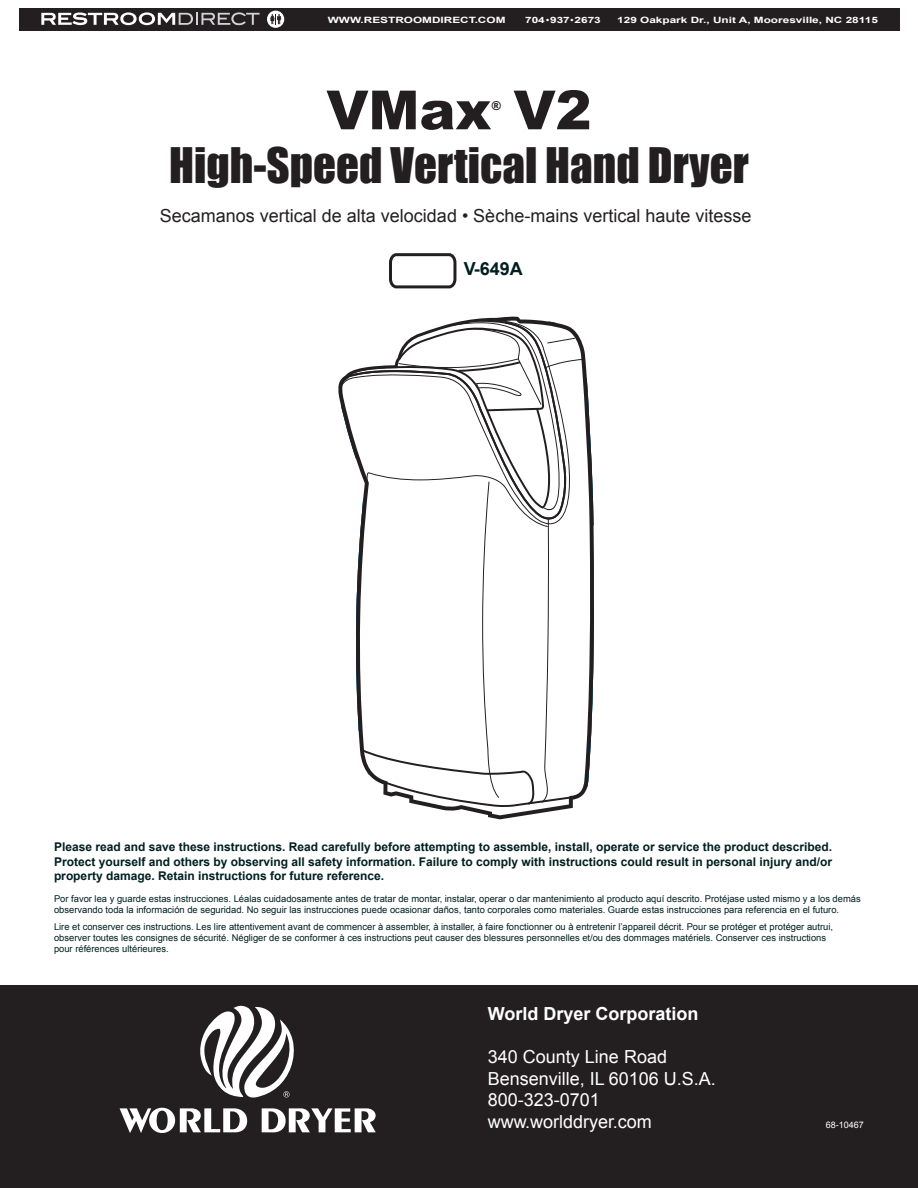
<style>
.page{position:relative;width:918px;height:1188px;background:#fff}
.page>*{position:absolute;margin:0;border:0;box-sizing:border-box;transform-origin:0 0}
.ParaStyle02-Leading{font:900 54px "Arial";color:#231f20}
.ParaStyle01-Leading{font:45px "Impact";color:#231f20}
.ParaStyle01-Leading-2{font:18px "Arial";color:#231f20}
.ParaStyle01-Leading-3{font:18px/21.6px "Arial";color:#fff}
.ParaStyle03-Leading{font:700 18px "Arial";color:#fff}
.ParaStyle03-Leading-2{font:18px "Arial";color:#fff}
.ParaStyle01-Leading-4{font:700 18px "Arial";color:#001f20}
.ParaStyle02-Leading-2{font:900 12.3px "Arial";color:#231f20}
.ParaStyle01-Leading-5{font:700 12px/14.4px "Arial";color:#001f20;text-align:justify}
.ParaStyle01-Leading-6{font:9.3px/11.2px "Arial";color:#001f20}
.ParaStyle01-Leading-7{font:9px "Arial";color:#fff}
.t1{font:700 8.7px "Arial";color:#fff;scale:1.36 1}
</style>
<div class="page">
<svg style="left:338px;top:381px;width:235px;height:438px"></svg>
<svg style="left:340px;top:369px;width:17px;height:156px"></svg>
<div style="left:0;top:986px;width:918px;height:202px;background:#231f20"></div>
<svg style="left:200px;top:1006px;width:94px;height:92px"></svg>
<svg style="left:120px;top:1108px;width:127px;height:25px"></svg>
<svg style="left:262px;top:1108px;width:114px;height:24px"></svg>
<svg style="left:357px;top:253px;width:237px;height:554px"></svg>
<div style="left:19px;top:8px;width:881px;height:23px;background:#231f20"></div>
<svg style="left:41px;top:12px;width:219px;height:13px"></svg>
<svg style="left:267px;top:11px;width:17px;height:17px"></svg>
<svg style="left:270px;top:14px;width:11px;height:10px"></svg>
<p class="t1" style="left:328px;top:13px;width:132px">WWW.RESTROOMDIRECT.COM</p>
<p class="t1" style="left:525px;top:13px;width:57px">704•937•2673</p>
<p class="t1" style="left:617px;top:13px;width:193px">129 Oakpark Dr., Unit A, Mooresville, NC 28115</p>
<p class="ParaStyle02-Leading" style="left:326px;top:71px;width:267px">VMax V2</p>
<p class="ParaStyle02-Leading-2" style="left:491px;top:97px;width:11px">®</p>
<p class="ParaStyle01-Leading" style="left:169px;top:131px;width:581px">High-Speed Vertical Hand Dryer</p>
<p class="ParaStyle01-Leading-2" style="left:160px;top:204px;width:593px">Secamanos vertical de alta velocidad • Sèche-mains vertical haute vitesse</p>
<p class="ParaStyle01-Leading-4" style="left:464px;top:257px;width:61px">V-649A</p>
<p class="ParaStyle01-Leading-5" style="left:54px;top:840px;width:780px">Please read and save these instructions. Read carefully before attempting to assemble, install, operate or service the product described.<br>Protect yourself and others by observing all safety information. Failure to comply with instructions could result in personal injury and/or property damage. Retain instructions for future reference.</p>
<p class="ParaStyle01-Leading-6" style="left:54px;top:893px;width:808px">Por favor lea y guarde estas instrucciones. Léalas cuidadosamente antes de tratar de montar, instalar, operar o dar mantenimiento al producto aquí descrito. Protéjase usted mismo y a los demás observando toda la información de seguridad. No seguir las instrucciones puede ocasionar daños, tanto corporales como materiales. Guarde estas instrucciones para referencia en el futuro.</p>
<p class="ParaStyle01-Leading-6" style="left:54px;top:921px;width:781px">Lire et conserver ces instructions. Les lire attentivement avant de commencer à assembler, à installer, à faire fonctionner ou à entretenir l’appareil décrit. Pour se protéger et protéger autrui, observer toutes les consignes de sécurité. Négliger de se conformer à ces instructions peut causer des blessures personnelles et/ou des dommages matériels. Conserver ces instructions</p>
<p class="ParaStyle01-Leading-6" style="left:54px;top:944px;width:116px">pour références ultérieures.</p>
<p class="ParaStyle03-Leading" style="left:488px;top:1002px;width:212px">World Dryer Corporation</p>
<p class="ParaStyle03-Leading-2" style="left:488px;top:1045px;width:181px">340 County Line Road</p>
<p class="ParaStyle01-Leading-3" style="left:488px;top:1068px;width:229px">Bensenville, IL 60106 U.S.A.<br>800-323-0701</p>
<p class="ParaStyle01-Leading-3" style="left:488px;top:1111px;width:165px">www.worlddryer.com</p>
<p class="ParaStyle01-Leading-7" style="left:826px;top:1119px;width:40px">68-10467</p>
</div>
